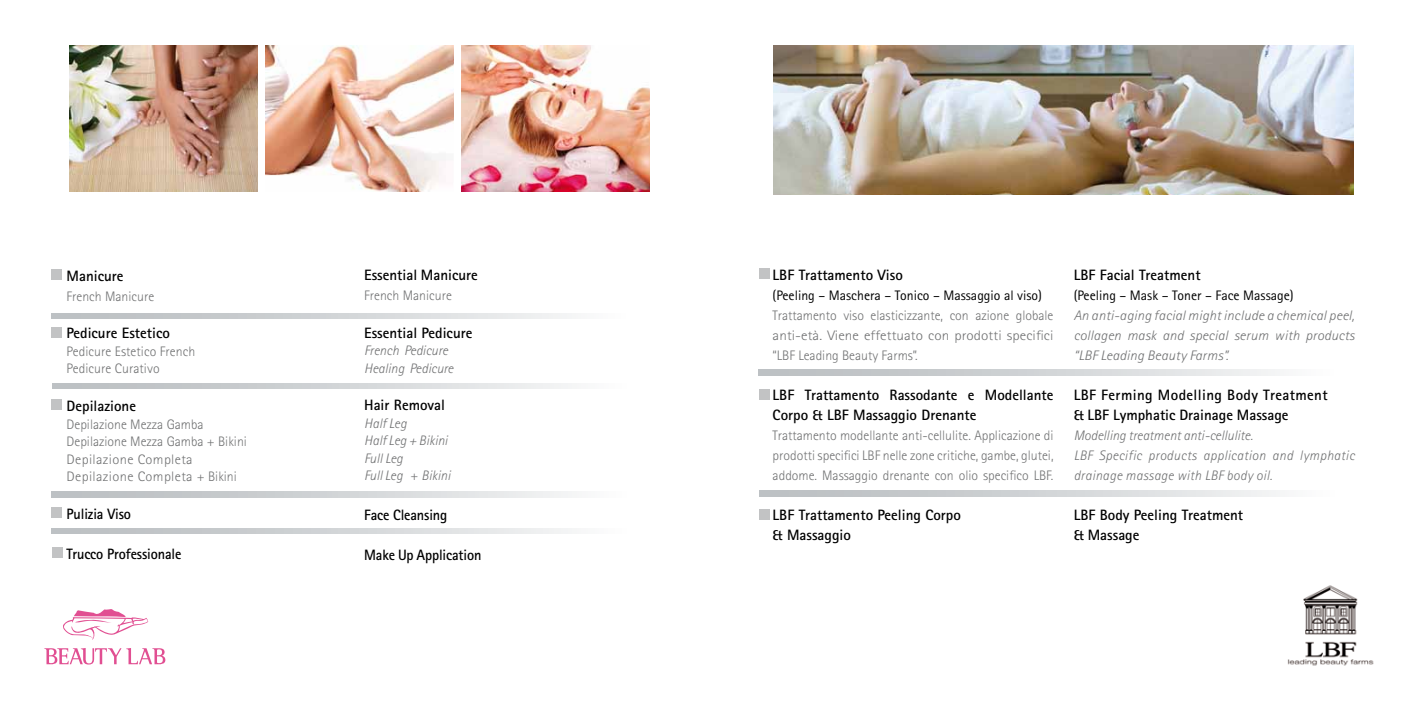
<style>
.page{position:relative;width:1418px;height:709px;background:#fff}
.page>*{position:absolute;margin:0;border:0;box-sizing:border-box;transform-origin:0 0}
.t1{font:700 15px/20px "Rotis Sans Serif";color:#000}
.t2{font:700 15px "Rotis Sans Serif";color:#000;scale:.95 1}
.t3{font:700 15px/20px "Rotis Sans Serif";letter-spacing:.025em;color:#000}
.t4{font:300 13.75px/17.5px "Rotis Sans Serif";color:#707172}
.t5{font:italic 300 13.75px/17.5px "Rotis Sans Serif";letter-spacing:.01em;color:#707172}
.t6{font:italic 300 13.75px/20px "Rotis Sans Serif";letter-spacing:.01em;color:#707172;text-align:justify;scale:1.05 1}
.t7{font:13.75px "Rotis Sans Serif";color:#000}
.s1{font-style:normal}
</style>
<div class="page">
<svg style="left:63px;top:609px;width:85px;height:31px"></svg>
<svg style="left:44px;top:648px;width:121px;height:16px"></svg>
<img style="left:774px;top:45px;width:579px;height:150px">
<img style="left:1287px;top:585px;width:87px;height:81px">
<svg style="left:51px;top:313px;width:521px;height:6px;background:#d2d4d7"></svg>
<svg style="left:51px;top:528px;width:521px;height:6px;background:#d2d4d7"></svg>
<div style="left:52px;top:269px;width:10px;height:11px;background:#c2c3c4"></div>
<div style="left:52px;top:328px;width:10px;height:10px;background:#c2c3c4"></div>
<svg style="left:52px;top:492px;width:520px;height:5px;background:#d2d4d7"></svg>
<svg style="left:52px;top:383px;width:520px;height:5px;background:#d2d4d7"></svg>
<div style="left:52px;top:507px;width:10px;height:10px;background:#c2c3c4"></div>
<div style="left:51px;top:399px;width:11px;height:11px;background:#c2c3c4"></div>
<div style="left:52px;top:547px;width:10px;height:11px;background:#c2c3c4"></div>
<img style="left:69px;top:45px;width:188px;height:146px">
<img style="left:265px;top:45px;width:188px;height:146px">
<img style="left:462px;top:45px;width:188px;height:146px">
<div style="left:759px;top:268px;width:10px;height:11px;background:#c2c3c4"></div>
<svg style="left:759px;top:370px;width:521px;height:5px;background:#d2d5d7"></svg>
<div style="left:759px;top:389px;width:10px;height:10px;background:#c2c3c4"></div>
<div style="left:759px;top:509px;width:10px;height:10px;background:#c2c3c4"></div>
<svg style="left:759px;top:491px;width:521px;height:5px;background:#d2d4d7"></svg>
<p class="t1" style="left:67px;top:265px;width:58px">Manicure</p>
<p class="t4" style="left:67px;top:287px;width:89px">French Manicure</p>
<p class="t1" style="left:67px;top:323px;width:105px">Pedicure Estetico</p>
<p class="t4" style="left:67px;top:342px;width:130px">Pedicure Estetico French<br>Pedicure Curativo</p>
<p class="t1" style="left:67px;top:395px;width:71px">Depilazione</p>
<p class="t4" style="left:67px;top:415px;width:182px">Depilazione Mezza Gamba<br>Depilazione Mezza Gamba + Bikini<br>Depilazione Completa<br>Depilazione Completa + Bikini</p>
<p class="t2" style="left:67px;top:504px;width:69px">Pulizia Viso</p>
<p class="t2" style="left:67px;top:544px;width:122px">Trucco Professionale</p>
<p class="t1" style="left:364px;top:265px;width:115px">Essential Manicure</p>
<p class="t4" style="left:364px;top:287px;width:89px">French Manicure</p>
<p class="t1" style="left:364px;top:322px;width:110px">Essential Pedicure</p>
<p class="t5" style="left:364px;top:342px;width:91px">French Pedicure<br>Healing Pedicure</p>
<p class="t1" style="left:364px;top:395px;width:82px">Hair Removal</p>
<p class="t5" style="left:364px;top:414px;width:88px">Half Leg<br>Half Leg + Bikini<br>Full Leg<br>Full Leg <span class="s1">+</span> Bikini</p>
<p class="t2" style="left:364px;top:506px;width:89px">Face Cleansing</p>
<p class="t2" style="left:364px;top:546px;width:125px">Make Up Application</p>
<p class="t1" style="left:772px;top:264px;width:132px">LBF Trattamento Viso</p>
<p class="t7" style="left:772px;top:287px;width:271px">(Peeling – Maschera – Tonico – Massaggio al viso)</p>
<p class="t4" style="left:772px;top:305px;width:282px;line-height:20px;text-align:justify">Trattamento viso elasticizzante, con azione globale anti-età. Viene effettuato con prodotti specifici “LBF Leading Beauty Farms”.</p>
<p class="t1" style="left:772px;top:384px;width:282px">LBF Trattamento Rassodante e Modellante<br>Corpo &amp; LBF Massaggio Drenante</p>
<p class="t4" style="left:772px;top:425px;width:282px;line-height:20px;text-align:justify">Trattamento modellante anti-cellulite. Applicazione di prodotti specifici LBF nelle zone critiche, gambe, glutei, addome. Massaggio drenante con olio specifico LBF.</p>
<p class="t1" style="left:772px;top:504px;width:190px">LBF Trattamento Peeling Corpo &amp; Massaggio</p>
<p class="t1" style="left:1073px;top:264px;width:128px">LBF Facial Treatment</p>
<p class="t7" style="left:1073px;top:287px;width:221px">(Peeling – Mask – Toner – Face Massage)</p>
<p class="t6" style="left:1073px;top:305px;width:269px">An anti-aging facial might include a chemical peel, collagen mask and special serum with products “LBF Leading Beauty Farms”.</p>
<p class="t3" style="left:1073px;top:384px;width:255px">LBF Ferming Modelling Body Treatment &amp; LBF Lymphatic Drainage Massage</p>
<p class="t5" style="left:1073px;top:425px;width:282px;line-height:20px">Modelling treatment anti-cellulite.<br>LBF Specific products application and lymphatic drainage massage with LBF body oil.</p>
<p class="t1" style="left:1073px;top:504px;width:171px">LBF Body Peeling Treatment &amp; Massage</p>
</div>
